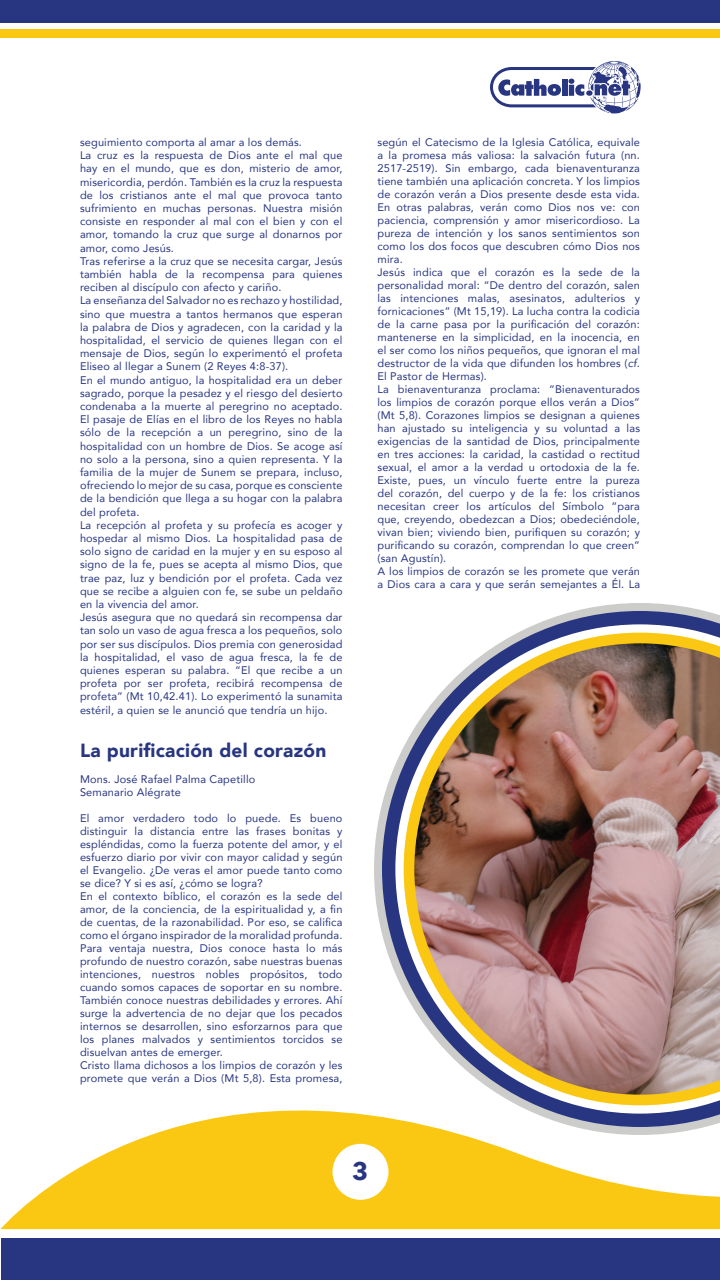
<style>
.page{position:relative;width:720px;height:1280px;background:#fff}
.page>*{position:absolute;margin:0;border:0;box-sizing:border-box;transform-origin:0 0}
.t1{font:700 25px "Avenir Next";color:#283681}
.t2{font:900 19px "Avenir";letter-spacing:.015em;color:#283681}
.t3{font:11px/13px "Avenir";letter-spacing:.015em;color:#283681}
.s1{font-style:italic}
</style>
<div class="page">
<div style="left:0;top:0;width:720px;height:23px;background:#283681"></div>
<div style="left:0;top:29px;width:720px;height:9px;background:#fac812"></div>
<svg style="left:0;top:1110px;width:720px;height:120px;fill:#fac812"></svg>
<div style="left:1px;top:1238px;width:719px;height:42px;background:#283681"></div>
<div style="left:332px;top:1144px;width:56px;height:56px;background:#fff;border-radius:50%"></div>
<svg style="left:490px;top:61px;width:151px;height:53px"></svg>
<svg style="left:374px;top:603px;width:346px;height:532px"></svg>
<svg style="left:382px;top:611px;width:338px;height:516px"></svg>
<svg style="left:395px;top:624px;width:325px;height:490px"></svg>
<img style="left:414px;top:643px;width:306px;height:452px">
<p class="t3" style="left:80px;top:135px;width:264px">seguimiento comporta al amar a los demás.<br>La cruz es la respuesta de Dios ante el mal que hay en el mundo, que es don, misterio de amor, misericordia, perdón. También es la cruz la respuesta de los cristianos ante el mal que provoca tanto sufrimiento en muchas personas. Nuestra misión consiste en responder al mal con el bien y con el amor, tomando la cruz que surge al donarnos por amor, como Jesús.<br>Tras referirse a la cruz que se necesita cargar, Jesús también habla de la recompensa para quienes reciben al discípulo con afecto y cariño.<br>La enseñanza del Salvador no es rechazo y hostilidad, sino que muestra a tantos hermanos que esperan la palabra de Dios y agradecen, con la caridad y la hospitalidad, el servicio de quienes llegan con el mensaje de Dios, según lo experimentó el profeta Eliseo al llegar a Sunem (2 Reyes 4:8-37).<br>En el mundo antiguo, la hospitalidad era un deber sagrado, porque la pesadez y el riesgo del desierto condenaba a la muerte al peregrino no aceptado.<br>El pasaje de Elías en el libro de los Reyes no habla sólo de la recepción a un peregrino, sino de la hospitalidad con un hombre de Dios. Se acoge así no solo a la persona, sino a quien representa. Y la familia de la mujer de Sunem se prepara, incluso, ofreciendo lo mejor de su casa, porque es consciente de la bendición que llega a su hogar con la palabra del profeta.<br>La recepción al profeta y su profecía es acoger y hospedar al mismo Dios. La hospitalidad pasa de solo signo de caridad en la mujer y en su esposo al signo de la fe, pues se acepta al mismo Dios, que trae paz, luz y bendición por el profeta. Cada vez que se recibe a alguien con fe, se sube un peldaño en la vivencia del amor.<br>Jesús asegura que no quedará sin recompensa dar tan solo un vaso de agua fresca a los pequeños, solo por ser sus discípulos. Dios premia con generosidad la hospitalidad, el vaso de agua fresca, la fe de quienes esperan su palabra. “El que recibe a un profeta por ser profeta, recibirá recompensa de profeta” (Mt 10,42.41). Lo experimentó la sunamita estéril, a quien se le anunció que tendría un hijo.</p>
<h2 class="t2" style="left:80px;top:734px;width:248px">La purificación del corazón</h2>
<p class="t3" style="left:80px;top:772px;width:177px">Mons. José Rafael Palma Capetillo<br>Semanario Alégrate</p>
<p class="t3" style="left:80px;top:811px;width:264px">El amor verdadero todo lo puede. Es bueno distinguir la distancia entre las frases bonitas y espléndidas, como la fuerza potente del amor, y el esfuerzo diario por vivir con mayor calidad y según el Evangelio. ¿De veras el amor puede tanto como se dice? Y si es así, ¿cómo se logra?<br>En el contexto bíblico, el corazón es la sede del amor, de la conciencia, de la espiritualidad y, a fin de cuentas, de la razonabilidad. Por eso, se califica como el órgano inspirador de la moralidad profunda.<br>Para ventaja nuestra, Dios conoce hasta lo más profundo de nuestro corazón, sabe nuestras buenas intenciones, nuestros nobles propósitos, todo cuando somos capaces de soportar en su nombre.<br>También conoce nuestras debilidades y errores. Ahí surge la advertencia de no dejar que los pecados internos se desarrollen, sino esforzarnos para que los planes malvados y sentimientos torcidos se disuelvan antes de emerger.<br>Cristo llama dichosos a los limpios de corazón y les promete que verán a Dios (Mt 5,8). Esta promesa,</p>
<p class="t3" style="left:377px;top:135px;width:264px">según el Catecismo de la Iglesia Católica, equivale a la promesa más valiosa: la salvación futura (nn.<br>2517-2519). Sin embargo, cada bienaventuranza tiene también una aplicación concreta. Y los limpios de corazón verán a Dios presente desde esta vida.<br>En otras palabras, verán como Dios nos ve: con paciencia, comprensión y amor misericordioso. La pureza de intención y los sanos sentimientos son como los dos focos que descubren cómo Dios nos mira.<br>Jesús indica que el corazón es la sede de la personalidad moral: “De dentro del corazón, salen las intenciones malas, asesinatos, adulterios y fornicaciones” (Mt 15,19). La lucha contra la codicia de la carne pasa por la purificación del corazón: mantenerse en la simplicidad, en la inocencia, en el ser como los niños pequeños, que ignoran el mal destructor de la vida que difunden los hombres (<span class="s1">cf.<br></span>El Pastor de Hermas).<br>La bienaventuranza proclama: “Bienaventurados los limpios de corazón porque ellos verán a Dios” (Mt 5,8). Corazones limpios se designan a quienes han ajustado su inteligencia y su voluntad a las exigencias de la santidad de Dios, principalmente en tres acciones: la caridad, la castidad o rectitud sexual, el amor a la verdad u ortodoxia de la fe.<br>Existe, pues, un vínculo fuerte entre la pureza del corazón, del cuerpo y de la fe: los cristianos necesitan creer los artículos del Símbolo “para que, creyendo, obedezcan a Dios; obedeciéndole, vivan bien; viviendo bien, purifiquen su corazón; y purificando su corazón, comprendan lo que creen” (san Agustín).<br>A los limpios de corazón se les promete que verán a Dios cara a cara y que serán semejantes a Él. La</p>
<h1 class="t1" style="left:352px;top:1150px;width:18px">3</h1>
</div>
